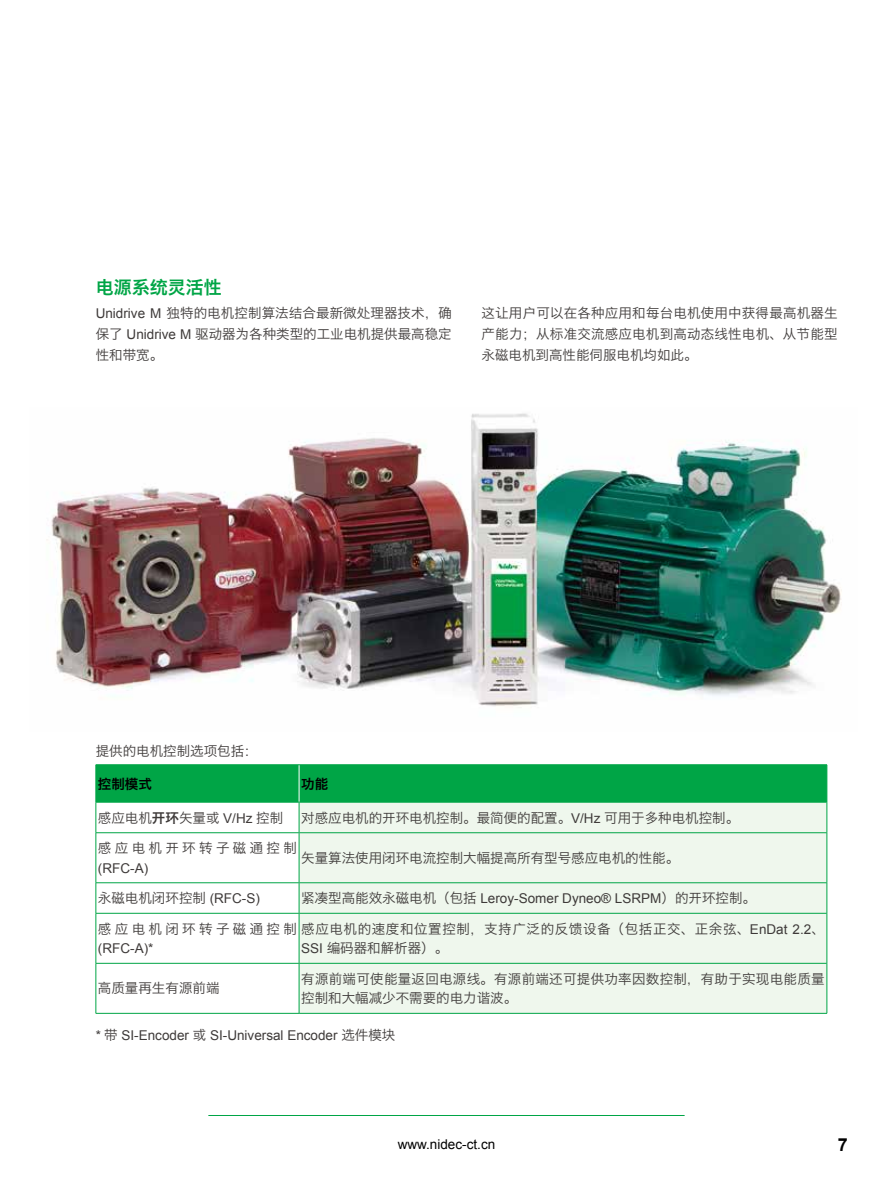
<style>
.page{position:relative;width:893px;height:1191px;background:#fff}
.page>*{position:absolute;margin:0;border:0;box-sizing:border-box;transform-origin:0 0}
.t1{font:18px "Hiragino Sans GB W6";color:#00a546}
.t2{font:700 18px "Arial";color:#000}
.t3{font:13.5px/21px "Hiragino Sans GB W3";color:#3e3a39;text-align:justify}
.t4{font:13.5px "Arial";color:#3e3a39}
.t5{font:13.5px/19.5px "Hiragino Sans GB W3";letter-spacing:.02em;color:#3e3a39}
.t6{font:13.5px "Hiragino Sans GB W3";letter-spacing:.045em;color:#3e3a39}
.t7{font:13.5px "Arial";color:#000}
.t8{font:13.5px "Hiragino Sans GB W3";letter-spacing:.25em;color:#3e3a39}
.t9{font:13.5px "Hiragino Sans GB W6";color:#000}
.s1{font-family:"Arial"}
.s2{font-family:"Hiragino Sans GB W6"}
.s3{font-family:"Hiragino Sans GB W3"}
</style>
<div class="page">
<hr style="left:208px;top:1115px;width:477px;height:1px;background:#00a546">
<img style="left:46px;top:413px;width:796px;height:295px">
<div style="left:97px;top:765px;width:730px;height:37px;background:#00a546"></div>
<svg style="left:97px;top:803px;width:202px;height:210px"></svg>
<div style="left:300px;top:803px;width:527px;height:210px;background:#eff7ed"></div>
<hr style="left:299px;top:765px;width:1px;height:37px;background:#fff">
<hr style="left:96px;top:765px;width:1px;height:37px;background:#00a546">
<hr style="left:96px;top:764px;width:203px;height:1px;background:#00a546">
<hr style="left:299px;top:764px;width:528px;height:1px;background:#00a546">
<hr style="left:827px;top:765px;width:1px;height:37px;background:#00a546">
<hr style="left:96px;top:802px;width:1px;height:30px;background:#00a546">
<hr style="left:96px;top:832px;width:1px;height:50px;background:#00a546">
<hr style="left:96px;top:882px;width:1px;height:31px;background:#00a546">
<hr style="left:96px;top:913px;width:1px;height:50px;background:#00a546">
<hr style="left:96px;top:802px;width:203px;height:1px;background:#00a546">
<hr style="left:96px;top:832px;width:203px;height:1px;background:#00a546">
<hr style="left:96px;top:882px;width:203px;height:1px;background:#00a546">
<hr style="left:96px;top:913px;width:203px;height:1px;background:#00a546">
<hr style="left:299px;top:802px;width:1px;height:30px;background:#00a546">
<hr style="left:299px;top:833px;width:1px;height:49px;background:#00a546">
<hr style="left:299px;top:883px;width:1px;height:30px;background:#00a546">
<hr style="left:299px;top:913px;width:1px;height:50px;background:#00a546">
<hr style="left:299px;top:802px;width:528px;height:1px;background:#00a546">
<hr style="left:827px;top:802px;width:1px;height:30px;background:#00a546">
<hr style="left:827px;top:832px;width:1px;height:50px;background:#00a546">
<hr style="left:827px;top:882px;width:1px;height:31px;background:#00a546">
<hr style="left:827px;top:913px;width:1px;height:50px;background:#00a546">
<hr style="left:299px;top:832px;width:528px;height:1px;background:#00a546">
<hr style="left:299px;top:882px;width:528px;height:1px;background:#00a546">
<hr style="left:299px;top:913px;width:528px;height:1px;background:#00a546">
<hr style="left:96px;top:963px;width:1px;height:50px;background:#00a546">
<hr style="left:96px;top:963px;width:203px;height:1px;background:#00a546">
<hr style="left:96px;top:1013px;width:203px;height:1px;background:#00a546">
<hr style="left:299px;top:963px;width:1px;height:50px;background:#00a546">
<hr style="left:299px;top:963px;width:528px;height:1px;background:#00a546">
<hr style="left:827px;top:963px;width:1px;height:50px;background:#00a546">
<hr style="left:299px;top:1013px;width:528px;height:1px;background:#00a546">
<h1 class="t1" style="left:96px;top:275px;width:127px">电源系统灵活性</h1>
<p class="t3" style="left:96px;top:302px;width:358px"><span class="s1">Unidrive M</span> 独特的电机控制算法结合最新微处理器技术，确保了 <span class="s1">Unidrive M</span> 驱动器为各种类型的工业电机提供最高稳定性和带宽。</p>
<p class="t3" style="left:482px;top:302px;width:358px">这让用户可以在各种应用和每台电机使用中获得最高机器生产能力；从标准交流感应电机到高动态线性电机、从节能型永磁电机到高性能伺服电机均如此。</p>
<p class="t3" style="left:96px;top:740px;width:163px">提供的电机控制选项包括：</p>
<p class="t9" style="left:98px;top:774px;width:55px">控制模式</p>
<p class="t9" style="left:301px;top:774px;width:28px">功能</p>
<p class="t3" style="left:98px;top:807px;width:187px">感应电机<span class="s2">开环</span>矢量或 <span class="s1">V/Hz</span> 控制</p>
<p class="t3" style="left:301px;top:807px;width:440px">对感应电机的开环电机控制。最简便的配置。<span class="s1">V/Hz</span> 可用于多种电机控制。</p>
<p class="t8" style="left:98px;top:839px;width:200px">感应电机开环转子磁通控制</p>
<p class="t4" style="left:98px;top:859px;width:52px">(RFC-A)</p>
<p class="t3" style="left:301px;top:847px;width:380px">矢量算法使用闭环电流控制大幅提高所有型号感应电机的性能。</p>
<p class="t3" style="left:98px;top:887px;width:163px">永磁电机闭环控制 <span class="s1">(RFC-S)</span></p>
<p class="t4" style="left:301px;top:889px;width:456px"><span class="s3">紧凑型高能效永磁电机（包括</span> Leroy-Somer Dyneo® LSRPM<span class="s3">）的开环控制。</span></p>
<p class="t6" style="left:98px;top:920px;width:728px">感应电机闭环转子磁通控制感应电机的速度和位置控制，支持广泛的反馈设备（包括正交、正余弦、<span class="s1">EnDat 2.2</span>、</p>
<p class="t4" style="left:98px;top:939px;width:57px">(RFC-A)*</p>
<p class="t3" style="left:301px;top:937px;width:149px"><span class="s1">SSI</span> 编码器和解析器）。</p>
<p class="t3" style="left:98px;top:977px;width:123px">高质量再生有源前端</p>
<p class="t5" style="left:301px;top:968px;width:525px">有源前端可使能量返回电源线。有源前端还可提供功率因数控制，有助于实现电能质量控制和大幅减少不需要的电力谐波。</p>
<p class="t4" style="left:96px;top:1026px;width:301px">* <span class="s3">带</span> SI-Encoder <span class="s3">或</span> SI-Universal Encoder <span class="s3">选件模块</span></p>
<p class="t7" style="left:398px;top:1135px;width:99px">www.nidec-ct.cn</p>
<h1 class="t2" style="left:838px;top:1133px;width:12px">7</h1>
</div>
